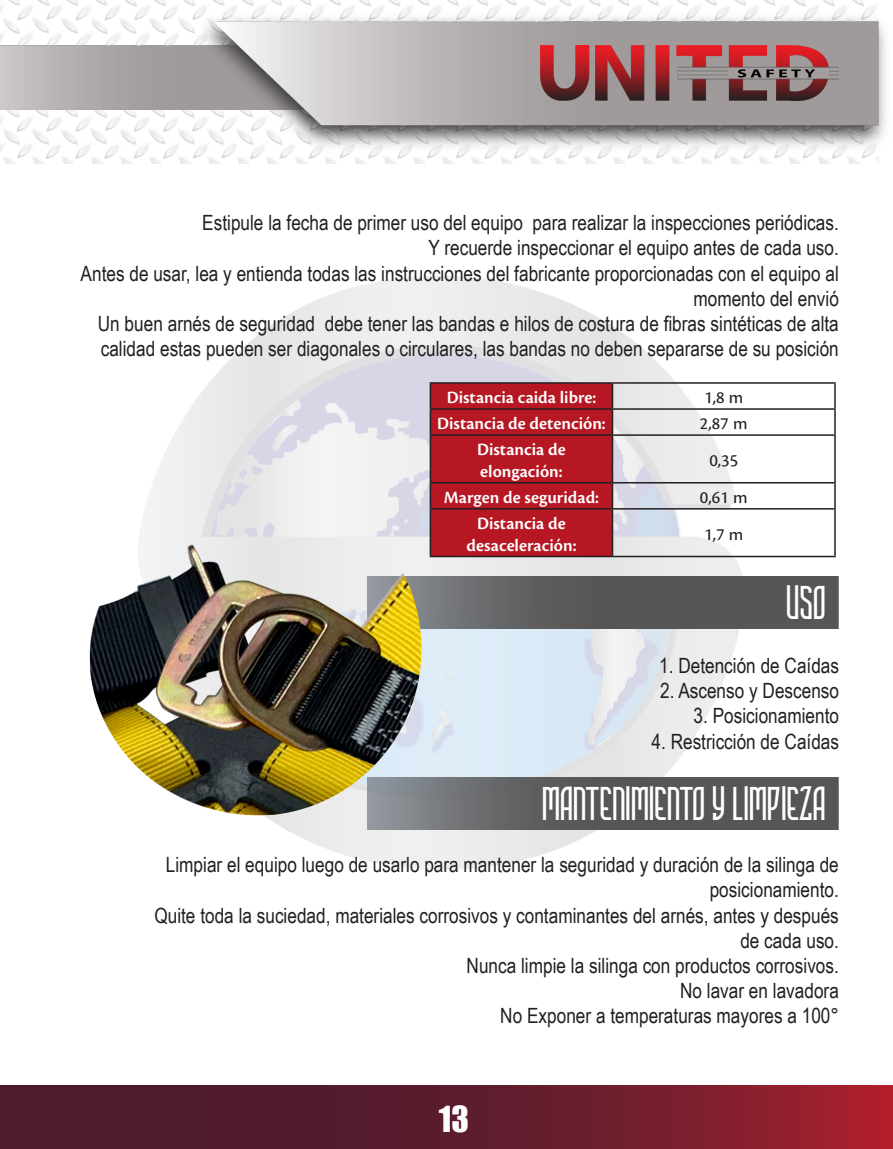
<style>
.page{position:relative;width:893px;height:1149px;background:#fff}
.page>*{position:absolute;margin:0;border:0;box-sizing:border-box;transform-origin:0 0}
.t1{font:45px "HIGHSTORIES Demo";color:#fff}
.t2{font:33px "Impact";color:#fff}
.texto_fondo{font:21px/25.2px "Arial Narrow";color:#231f20;text-align:right}
.t3{font:600 18px/21.6px "Cronos Pro";color:#fff}
.t4{font:18px "Cronos Pro Capt";color:#231f20}
</style>
<div class="page">
<img style="left:117px;top:276px;width:659px;height:594px">
<svg style="left:0;top:1085px;width:893px;height:63px;background:#671c2d"></svg>
<img style="left:0;top:0;width:886px;height:164px">
<img style="left:540px;top:46px;width:299px;height:54px">
<hr style="left:612px;top:382px;width:224px;height:1px;background:#231f20">
<hr style="left:834px;top:383px;width:2px;height:25px;background:#231f20">
<hr style="left:612px;top:408px;width:224px;height:1px;background:#231f20">
<hr style="left:834px;top:409px;width:2px;height:25px;background:#231f20">
<hr style="left:612px;top:434px;width:224px;height:1px;background:#231f20">
<hr style="left:834px;top:435px;width:2px;height:47px;background:#231f20">
<hr style="left:612px;top:482px;width:224px;height:1px;background:#231f20">
<hr style="left:834px;top:483px;width:2px;height:25px;background:#231f20">
<hr style="left:612px;top:508px;width:224px;height:1px;background:#231f20">
<hr style="left:834px;top:509px;width:2px;height:46px;background:#231f20">
<hr style="left:612px;top:555px;width:224px;height:2px;background:#231f20">
<hr style="left:430px;top:382px;width:182px;height:1px;background:#231f20">
<div style="left:430px;top:383px;width:183px;height:173px;background:#b71723"></div>
<hr style="left:430px;top:508px;width:182px;height:1px;background:#231f20">
<hr style="left:430px;top:509px;width:1px;height:46px;background:#231f20">
<hr style="left:612px;top:509px;width:1px;height:46px;background:#231f20">
<hr style="left:430px;top:555px;width:182px;height:2px;background:#231f20">
<img style="left:405px;top:576px;width:434px;height:52px">
<img style="left:368px;top:777px;width:471px;height:52px">
<img style="left:88px;top:482px;width:333px;height:333px;border-radius:167px">
<p class="texto_fondo" style="left:202px;top:209px;width:638px">Estipule la fecha de primer uso del equipo para realizar la inspecciones periódicas.<br>Y recuerde inspeccionar el equipo antes de cada uso.</p>
<p class="texto_fondo" style="left:81px;top:260px;width:760px">Antes de usar, lea y entienda todas las instrucciones del fabricante proporcionadas con el equipo al momento del envió</p>
<p class="texto_fondo" style="left:98px;top:310px;width:742px;text-align:left">Un buen arnés de seguridad debe tener las bandas e hilos de costura de fibras sintéticas de alta calidad estas pueden ser diagonales o circulares, las bandas no deben separarse de su posición</p>
<p class="t3" style="left:447px;top:387px;width:151px">Distancia caida libre:</p>
<p class="t4" style="left:704px;top:387px;width:41px">1,8 m</p>
<p class="t3" style="left:437px;top:413px;width:170px">Distancia de detención:</p>
<p class="t4" style="left:700px;top:413px;width:49px">2,87 m</p>
<p class="t3" style="left:477px;top:439px;width:90px">Distancia de elongación:</p>
<p class="t4" style="left:709px;top:450px;width:30px">0,35</p>
<p class="t3" style="left:444px;top:486px;width:157px">Margen de seguridad:</p>
<p class="t4" style="left:700px;top:486px;width:49px">0,61 m</p>
<p class="t3" style="left:466px;top:512px;width:111px;text-align:center">Distancia de desaceleración:</p>
<p class="t4" style="left:704px;top:523px;width:41px">1,7 m</p>
<p class="t1" style="left:787px;top:577px;width:41px">USO</p>
<p class="texto_fondo" style="left:659px;top:652px;width:181px">1. Detención de Caídas</p>
<p class="texto_fondo" style="left:660px;top:677px;width:181px">2. Ascenso y Descenso</p>
<p class="texto_fondo" style="left:694px;top:702px;width:147px">3. Posicionamiento</p>
<p class="texto_fondo" style="left:651px;top:727px;width:189px">4. Restricción de Caídas</p>
<p class="t1" style="left:543px;top:778px;width:285px">MANTENIMIENTO Y LIMPIEZA</p>
<p class="texto_fondo" style="left:166px;top:851px;width:675px">Limpiar el equipo luego de usarlo para mantener la seguridad y duración de la silinga de posicionamiento.</p>
<p class="texto_fondo" style="left:154px;top:901px;width:686px">Quite toda la suciedad, materiales corrosivos y contaminantes del arnés, antes y después de cada uso.</p>
<p class="texto_fondo" style="left:467px;top:951px;width:374px">Nunca limpie la silinga con productos corrosivos.</p>
<p class="texto_fondo" style="left:680px;top:977px;width:160px">No lavar en lavadora</p>
<p class="texto_fondo" style="left:500px;top:1002px;width:340px">No Exponer a temperaturas mayores a 100°</p>
<h2 class="t2" style="left:439px;top:1093px;width:32px">13</h2>
</div>
